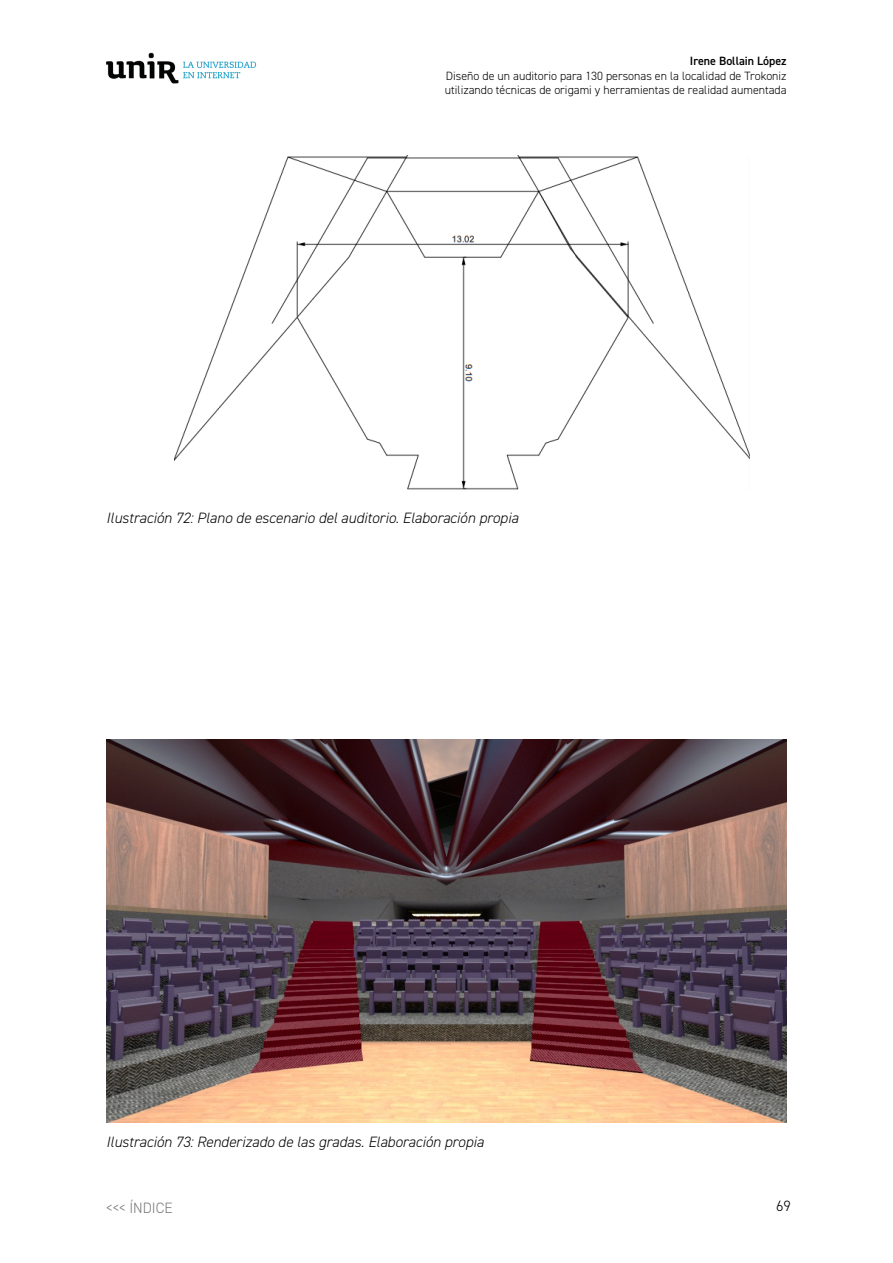
<style>
.page{position:relative;width:893px;height:1263px;background:#fff}
.page>*{position:absolute;margin:0;border:0;box-sizing:border-box;transform-origin:0 0}
.t1{font:italic 300 15px "DIN2014";color:#000}
.t2{font:300 15px "DIN2014";color:#7c7b7b}
.t3{font:300 15px "DIN2014";color:#000}
.t4{font:300 12px/14.4px "DIN2014";color:#000}
.t5{font:600 12px "DIN2014";color:#000}
</style>
<div class="page">
<img style="left:106px;top:52px;width:151px;height:32px">
<img style="left:174px;top:156px;width:575px;height:334px">
<img style="left:106px;top:740px;width:681px;height:382px">
<p class="t5" style="left:690px;top:53px;width:98px">Irene Bollain López</p>
<p class="t4" style="left:445px;top:68px;width:343px">Diseño de un auditorio para 130 personas en la localidad de Trokoniz utilizando técnicas de origami y herramientas de realidad aumentada</p>
<p class="t1" style="left:106px;top:509px;width:414px">Ilustración 72: Plano de escenario del auditorio. Elaboración propia</p>
<p class="t1" style="left:106px;top:1133px;width:379px">Ilustración 73: Renderizado de las gradas. Elaboración propia</p>
<p class="t2" style="left:106px;top:1199px;width:68px">&lt;&lt;&lt; ÍNDICE</p>
<p class="t3" style="left:776px;top:1196px;width:16px">69</p>
</div>
